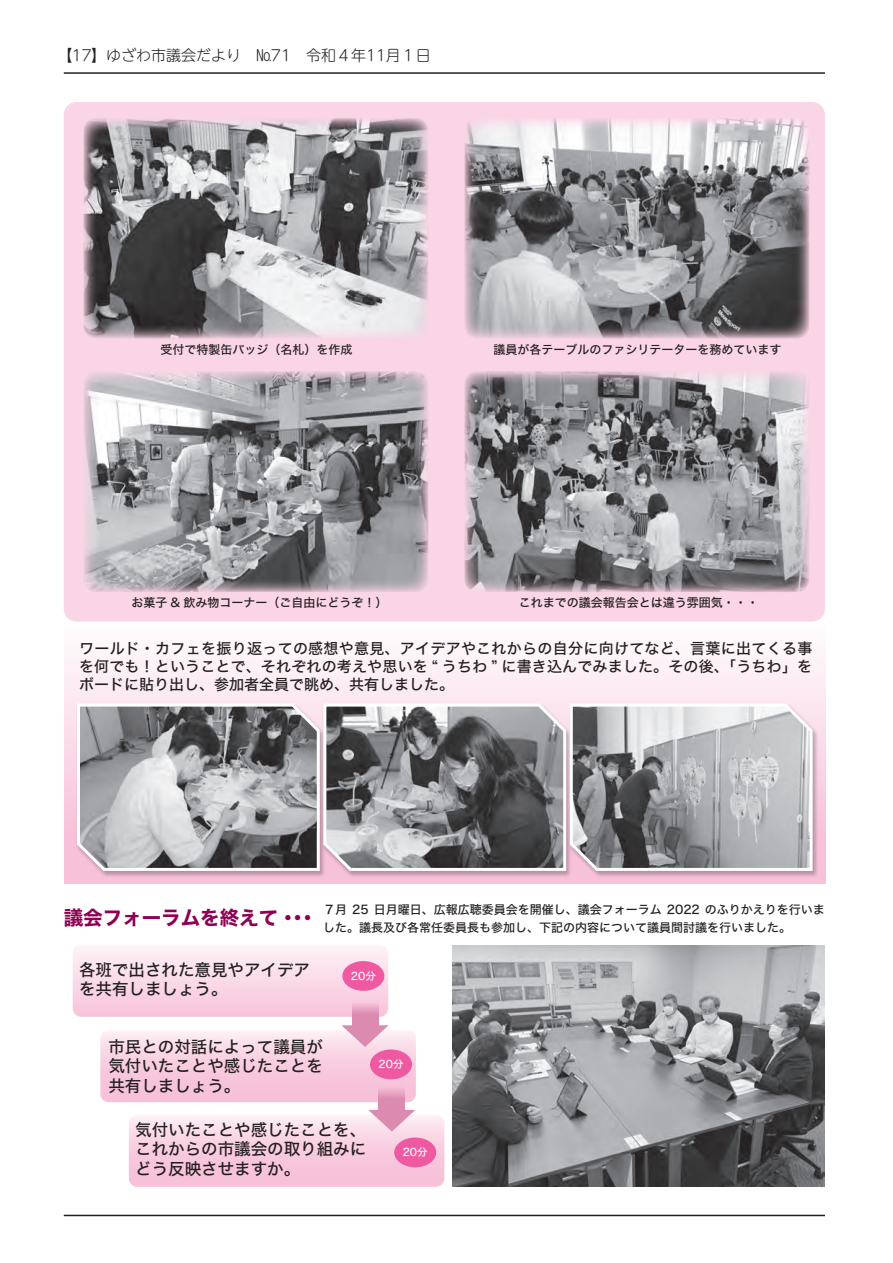
<style>
.page{position:relative;width:893px;height:1263px;background:#fff}
.page>*{position:absolute;margin:0;border:0;box-sizing:border-box;transform-origin:0 0}
.t1{font:19.5px "Hira Kaku Std N W7";color:#8d0052}
.t2{font:16.5px/19.5px "Hira Kaku Std N W5";color:#231f20;text-align:justify}
.t3{font:15px/18px "Hira Kaku Std N W5";letter-spacing:.01em;color:#231f20;text-align:justify}
.t4{font:300 15px "UD Shin M Go Pro";color:#231f20}
.t5{font:12px "Hira Kaku Std N W5";color:#231f20}
.t6{font:10.5px "Hira Kaku Std N W5";color:#fff}
</style>
<div class="page">
<svg style="left:73px;top:945px;width:315px;height:72px;background:#fadae8"></svg>
<div style="left:64px;top:613px;width:761px;height:271px;background:linear-gradient(to bottom,#fefdfe,#f6b9d4)"></div>
<div style="left:75px;top:703px;width:251px;height:175px;background:#231f20;opacity:.3"></div>
<div style="left:322px;top:703px;width:250px;height:175px;background:#231f20;opacity:.3"></div>
<div style="left:568px;top:703px;width:251px;height:175px;background:#231f20;opacity:.3"></div>
<svg style="left:75px;top:702px;width:739px;height:170px;background:#99989b"></svg>
<div style="left:64px;top:102px;width:761px;height:519px;background:#fad5e5;border-radius:13px"></div>
<img style="left:83px;top:118px;width:345px;height:221px">
<img style="left:84px;top:371px;width:345px;height:221px">
<img style="left:464px;top:118px;width:345px;height:221px">
<img style="left:464px;top:371px;width:345px;height:221px">
<img style="left:452px;top:945px;width:373px;height:241px">
<div style="left:342px;top:961px;width:42px;height:30px;background:#ef59a1;border-radius:50%"></div>
<svg style="left:129px;top:1110px;width:315px;height:77px;background:#f8cddf"></svg>
<div style="left:378px;top:1084px;width:27px;height:29px;background:#dc8bb0"></div>
<svg style="left:100px;top:1025px;width:316px;height:77px;background:#f8ccdf"></svg>
<svg style="left:352px;top:1000px;width:26px;height:29px"></svg>
<hr style="left:64px;top:72px;width:761px;height:2px;background:#231f20">
<hr style="left:64px;top:1215px;width:761px;height:1px;background:#231f20">
<p class="t4" style="left:57px;top:43px;width:375px">【17】ゆざわ市議会だより　№71　令和４年11月１日</p>
<p class="t5" style="left:160px;top:340px;width:194px">受付で特製缶バッジ（名札）を作成</p>
<p class="t5" style="left:131px;top:593px;width:258px">お菓子 &amp; 飲み物コーナー（ご自由にどうぞ!(</p>
<p class="t5" style="left:493px;top:340px;width:289px">議員が各テーブルのファシリテーターを務めています</p>
<p class="t5" style="left:519px;top:593px;width:241px">これまでの議会報告会とは違う雰囲気・・・</p>
<p class="t3" style="left:79px;top:640px;width:735px">ワールド・カフェを振り返っての感想や意見、アイデアやこれからの自分に向けてなど、言葉に出てくる事を何でも！ということで、それぞれの考えや思いを “ うちわ ” に書き込んでみました。その後、「うちわ」をボードに貼り出し、参加者全員で眺め、共有しました。</p>
<h1 class="t1" style="left:64px;top:902px;width:250px">議会フォーラムを終えて･･･</h1>
<h2 class="t2" style="left:79px;top:960px;width:232px">各班で出された意見やアイデアを共有しましょう。</h2>
<p class="t5" style="left:323px;top:900px;width:503px">７月 25 日月曜日、広報広聴委員会を開催し、議会フォーラム 2022 のふりかえりを行いま</p>
<p class="t5" style="left:323px;top:918px;width:469px">した。議長及び各常任委員長も参加し、下記の内容について議員間討議を行いました。</p>
<p class="t6" style="left:351px;top:968px;width:26px">20分</p>
<h2 class="t2" style="left:108px;top:1037px;width:216px">市民との対話によって議員が気付いたことや感じたことを共有しましょう。</h2>
<h2 class="t2" style="left:135px;top:1120px;width:233px">気付いたことや感じたことを、これからの市議会の取り組みにどう反映させますか。</h2>
<p class="t6" style="left:378px;top:1056px;width:26px">20分</p>
<p class="t6" style="left:403px;top:1144px;width:26px">20分</p>
</div>
